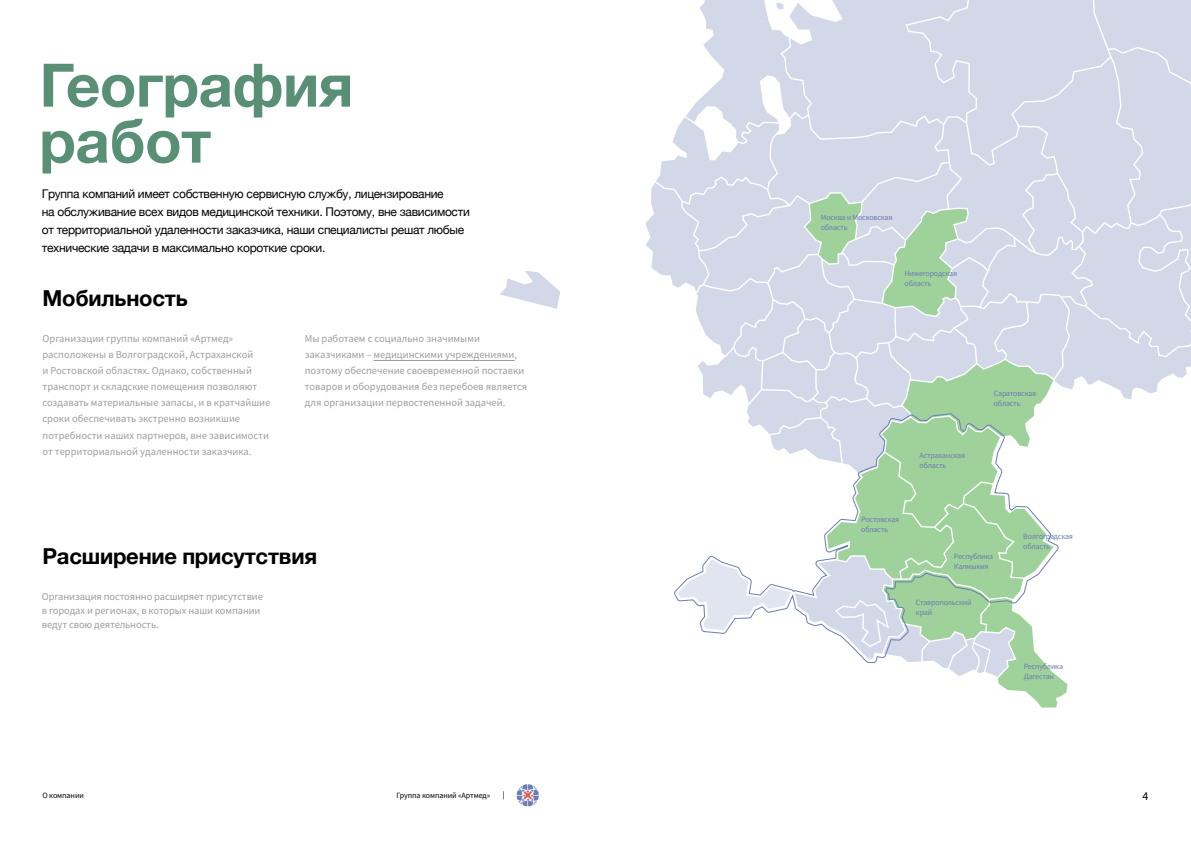
<style>
.page{position:relative;width:1191px;height:842px;background:#fff}
.page>*{position:absolute;margin:0;border:0;box-sizing:border-box;transform-origin:0 0}
.t1{font:700 22px "Helvetica Neue";letter-spacing:-.01em;color:#000}
.t2{font:12px/18px "Helvetica Neue";letter-spacing:-.025em;color:#000}
.t3{font:12px "Source Sans Pro";color:#000}
.t4{font:10.5px/16px "Source Sans Pro";color:#9d9d9c}
.t5{font:8px/10px "Source Sans Pro";letter-spacing:-.025em;color:#6b7db2}
.t6{font:8px "Source Sans Pro";letter-spacing:-.01em;color:#000}
</style>
<div class="page">
<svg style="left:517px;top:784px;width:22px;height:22px"></svg>
<hr style="left:373px;top:360px;width:141px;height:1px;background:#9d9d9c">
<svg style="left:500px;top:271px;width:60px;height:38px"></svg>
<svg style="left:645px;top:0;width:546px;height:707px"></svg>
<svg style="left:43px;top:64px;width:307px;height:109px"></svg>
<p class="t2" style="left:42px;top:185px;width:429px">Группа компаний имеет собственную сервисную службу, лицензирование<br>на обслуживание всех видов медицинской техники. Поэтому, вне зависимости от территориальной удаленности заказчика, наши специалисты решат любые технические задачи в максимально короткие сроки.</p>
<h1 class="t1" style="left:43px;top:285px;width:147px">Мобильность</h1>
<p class="t4" style="left:43px;top:331px;width:229px">Организации группы компаний «Артмед» расположены в Волгоградской, Астраханской<br>и Ростовской областях. Однако, собственный транспорт и складские помещения позволяют создавать материальные запасы, и в кратчайшие сроки обеспечивать экстренно возникшие потребности наших партнеров, вне зависимости от территориальной удаленности заказчика.</p>
<p class="t4" style="left:305px;top:331px;width:224px">Мы работаем с социально значимыми заказчиками – медицинскими учреждениями, поэтому обеспечение своевременной поставки товаров и оборудования без перебоев является для организации первостепенной задачей.</p>
<h1 class="t1" style="left:43px;top:542px;width:276px">Расширение присутствия</h1>
<p class="t4" style="left:42px;top:589px;width:223px;line-height:14px">Организация постоянно расширяет присутствие в городах и регионах, в которых наши компании ведут свою деятельность.</p>
<p class="t5" style="left:820px;top:212px;width:73px">Москва и Московская область</p>
<p class="t5" style="left:904px;top:268px;width:54px">Нижегородская область</p>
<p class="t5" style="left:861px;top:514px;width:40px">Ростовская область</p>
<p class="t5" style="left:919px;top:450px;width:47px">Астраханская область</p>
<p class="t5" style="left:993px;top:389px;width:44px">Саратовская область</p>
<p class="t5" style="left:1023px;top:531px;width:51px">Волгоградская область</p>
<p class="t5" style="left:954px;top:551px;width:41px">Республика<br>Калмыкия</p>
<p class="t5" style="left:916px;top:597px;width:57px">Ставропольский край</p>
<p class="t5" style="left:1023px;top:661px;width:41px">Республика<br>Дагестан</p>
<p class="t6" style="left:43px;top:790px;width:43px">О компании</p>
<p class="t6" style="left:396px;top:790px;width:95px">Группа компаний «Артмед»</p>
<p class="t3" style="left:1142px;top:788px;width:7px">4</p>
</div>
